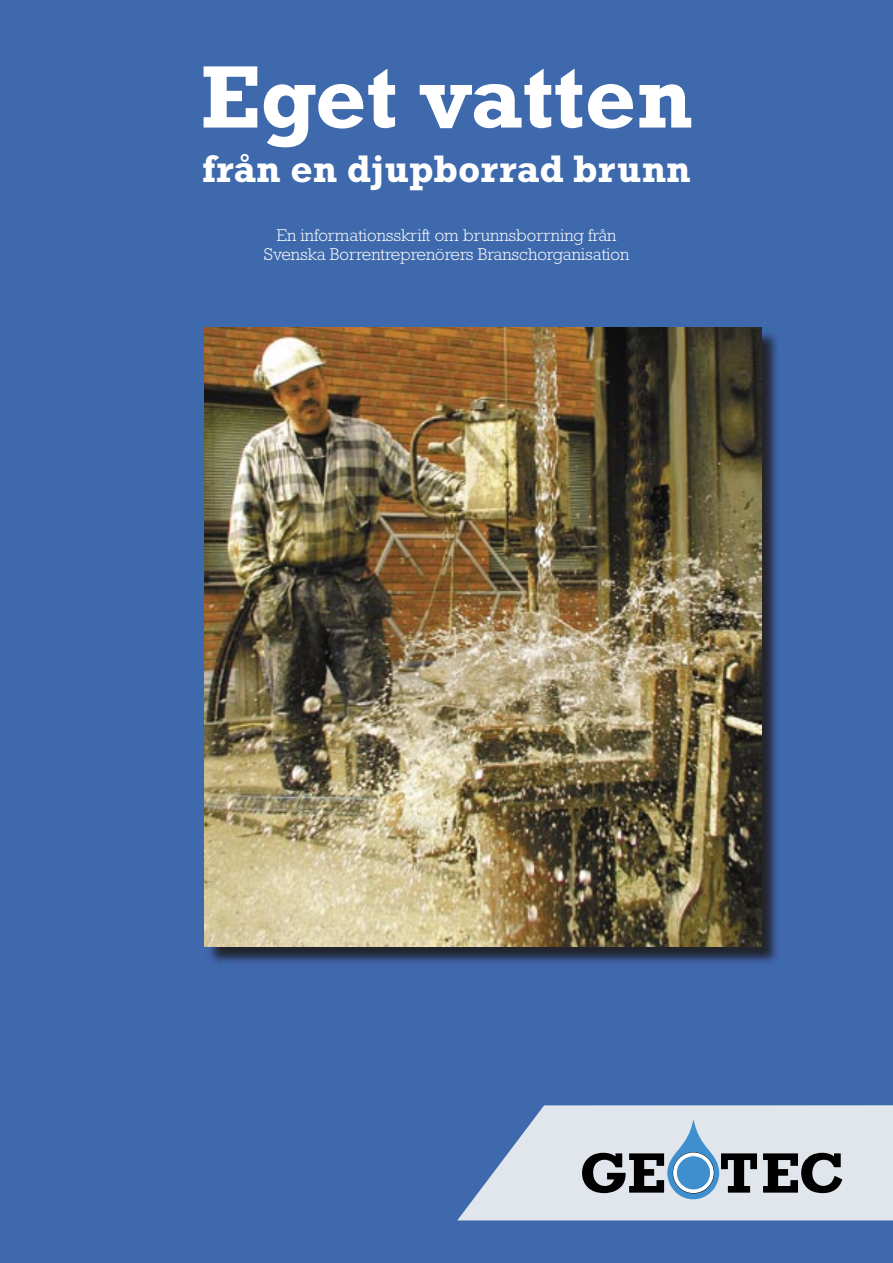
<style>
.page{position:relative;width:893px;height:1263px;background:#3e69ac}
.page>*{position:absolute;margin:0;border:0;box-sizing:border-box;transform-origin:0 0}
.t1{font:700 90px "Rockwell Std";color:#fff}
.t2{font:700 39px "Rockwell Std";color:#fff}
.t3{font:300 17.25px/19.5px "Rockwell Std";color:#fff;text-align:center}
</style>
<div class="page">
<svg style="left:457px;top:1105px;width:436px;height:115px;background:#c7d2e2"></svg>
<svg style="left:763px;top:1153px;width:79px;height:40px;background:#66686b"></svg>
<svg style="left:582px;top:1119px;width:175px;height:80px;background:#a3aeb8"></svg>
<svg style="left:673px;top:1152px;width:41px;height:41px"></svg>
<div style="left:676px;top:1156px;width:35px;height:34px;background:#3f8fce;border-radius:50%"></div>
<div style="left:676px;top:1156px;width:35px;height:34px;border:1px solid #fff;border-radius:50%"></div>
<img style="left:205px;top:328px;width:576px;height:638px">
<img style="left:204px;top:327px;width:557px;height:619px">
<h1 class="t1" style="left:200px;top:44px;width:493px">Eget vatten</h1>
<h2 class="t2" style="left:202px;top:145px;width:490px">från en djupborrad brunn</h2>
<p class="t3" style="left:264px;top:225px;width:367px">En informationsskrift om brunnsborrning från<br>Svenska Borrentreprenörers Branschorganisation</p>
</div>
